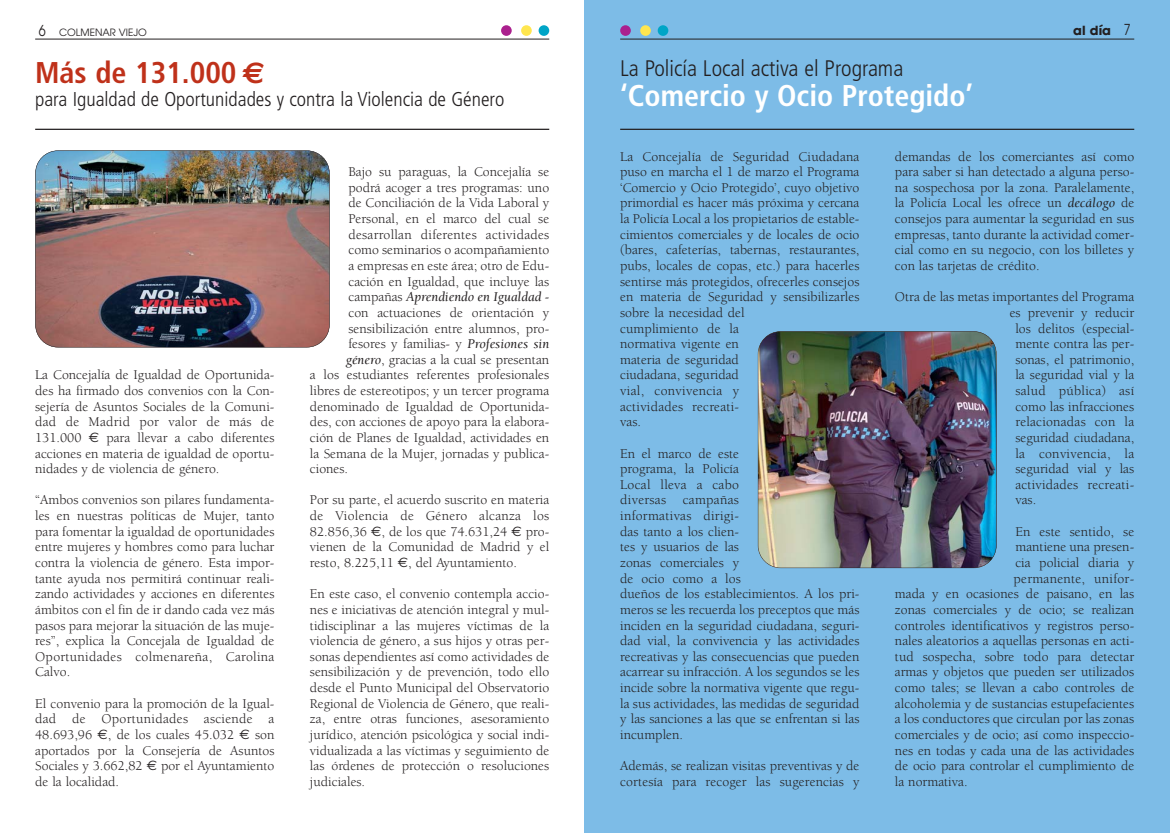
<style>
.page{position:relative;width:1170px;height:833px;background:#fff}
.page>*{position:absolute;margin:0;border:0;box-sizing:border-box;transform-origin:0 0}
.t1{font:700 condensed 30px "Frutiger";color:#fff}
.t2{font:700 condensed 30px "Frutiger";color:#bf311a}
.t3{font:300 condensed 22.5px "Frutiger";color:#231f20}
.t4{font:300 condensed 20px "Frutiger";color:#231f20}
.t5{font:13.75px/15.6px "Berkeley";color:#231f20;text-align:justify}
.t6{font:13.75px "Berkeley";letter-spacing:.02em;color:#231f20}
.t7{font:italic 13.75px "Berkeley";color:#231f20}
.t8{font:700 12.5px "Avant Garde";color:#231f20}
.t9{font:10px "Avant Garde";color:#231f20}
.s1{font-size:15px}
.s2{font-weight:400;font-size:15px}
.s3{font-family:"Euro Sans";font-stretch:normal}
.s4{font-family:"Euro Sans"}
.s5{font-style:normal}
.s6{font-style:italic}
</style>
<div class="page">
<div style="left:584px;top:0;width:585px;height:833px;background:#7dbce7"></div>
<hr style="left:35px;top:39px;width:514px;height:1px;background:#231f20">
<div style="left:501px;top:25px;width:10px;height:11px;background:#ab208e;border-radius:50%"></div>
<div style="left:521px;top:25px;width:10px;height:11px;background:#ffe64f;border-radius:50%"></div>
<div style="left:538px;top:25px;width:11px;height:11px;background:#00a5c7;border-radius:50%"></div>
<div style="left:620px;top:25px;width:10px;height:11px;background:#ab208e;border-radius:50%"></div>
<div style="left:640px;top:25px;width:10px;height:11px;background:#ffe64f;border-radius:50%"></div>
<div style="left:657px;top:25px;width:11px;height:11px;background:#00a5c7;border-radius:50%"></div>
<hr style="left:620px;top:39px;width:514px;height:1px;background:#231f20">
<img style="left:758px;top:331px;width:238px;height:237px;border-radius:23px">
<div style="left:757px;top:331px;width:239px;height:237px;border:1px solid #231f20;border-radius:23px"></div>
<hr style="left:620px;top:129px;width:514px;height:1px;background:#231f20">
<hr style="left:35px;top:129px;width:514px;height:1px;background:#231f20">
<img style="left:36px;top:151px;width:293px;height:196px;border-radius:23px">
<div style="left:35px;top:150px;width:295px;height:197px;border:1px solid #231f20;border-radius:23px"></div>
<p class="t9" style="left:39px;top:29px;width:110px"><span class="s1">6</span> COLMENAR VIEJO</p>
<p class="t8" style="left:1073px;top:26px;width:59px">al día <span class="s2">7</span></p>
<h1 class="t2" style="left:35px;top:61px;width:231px">Más de 131.000 <span class="s3">€</span></h1>
<h3 class="t4" style="left:35px;top:91px;width:471px">para Igualdad de Oportunidades y contra la Violencia de Género</h3>
<p class="t5" style="left:35px;top:368px;width:241px">La Concejalía de Igualdad de Oportunida&shy;des ha firmado dos convenios con la Con&shy;sejería de Asuntos Sociales de la Comuni&shy;dad de Madrid por valor de más de 131.000 <span class="s4">€</span> para llevar a cabo diferentes acciones en materia de igualdad de oportu&shy;nidades y de violencia de género.</p>
<p class="t5" style="left:35px;top:493px;width:241px">“Ambos convenios son pilares fundamenta&shy;les en nuestras políticas de Mujer, tanto para fomentar la igualdad de oportunidades entre mujeres y hombres como para luchar contra la violencia de género. Esta impor&shy;tante ayuda nos permitirá continuar reali&shy;zando actividades y acciones en diferentes ámbitos con el fin de ir dando cada vez más pasos para mejorar la situación de las muje&shy;res”, explica la Concejala de Igualdad de Oportunidades colmenareña, Carolina Calvo.</p>
<p class="t5" style="left:35px;top:697px;width:241px">El convenio para la promoción de la Igual&shy;dad de Oportunidades asciende a 48.693,96 <span class="s4">€</span>, de los cuales 45.032 <span class="s4">€</span> son aportados por la Consejería de Asuntos Sociales y 3.662,82 <span class="s4">€</span> por el Ayuntamiento de la localidad.</p>
<p class="t5" style="left:348px;top:165px;width:202px">Bajo su paraguas, la Concejalía se</p>
<p class="t5" style="left:348px;top:181px;width:202px">podrá acoger a tres programas: uno</p>
<p class="t5" style="left:348px;top:197px;width:202px">de Conciliación de la Vida Laboral y</p>
<p class="t5" style="left:348px;top:212px;width:202px">Personal, en el marco del cual se</p>
<p class="t6" style="left:348px;top:229px;width:202px">desarrollan diferentes actividades</p>
<p class="t5" style="left:348px;top:243px;width:202px">como seminarios o acompañamiento</p>
<p class="t5" style="left:348px;top:259px;width:202px">a empresas en este área; otro de Edu-</p>
<p class="t5" style="left:348px;top:275px;width:202px">cación en Igualdad, que incluye las</p>
<p class="t7" style="left:348px;top:291px;width:202px"><span class="s5">campañas</span> Aprendiendo en Igualdad -</p>
<p class="t5" style="left:348px;top:306px;width:202px">con actuaciones de orientación y</p>
<p class="t5" style="left:348px;top:322px;width:202px">sensibilización entre alumnos, pro-</p>
<p class="t5" style="left:348px;top:337px;width:202px">fesores y familias- y <span class="s6">Profesiones sin</span></p>
<p class="t5" style="left:345px;top:353px;width:205px"><span class="s6">género</span>, gracias a la cual se presentan</p>
<p class="t5" style="left:310px;top:368px;width:241px">a los estudiantes referentes profesionales</p>
<p class="t5" style="left:310px;top:384px;width:241px">libres de estereotipos; y un tercer programa</p>
<p class="t5" style="left:310px;top:400px;width:241px">denominado de Igualdad de Oportunida-</p>
<p class="t5" style="left:310px;top:415px;width:241px">des, con acciones de apoyo para la elabora-</p>
<p class="t5" style="left:310px;top:431px;width:241px">ción de Planes de Igualdad, actividades en</p>
<p class="t5" style="left:310px;top:447px;width:241px">la Semana de la Mujer, jornadas y publica-</p>
<p class="t5" style="left:310px;top:462px;width:40px">ciones.</p>
<p class="t5" style="left:310px;top:493px;width:241px">Por su parte, el acuerdo suscrito en materia de Violencia de Género alcanza los 82.856,36 <span class="s4">€</span>, de los que 74.631,24 <span class="s4">€</span> pro&shy;vienen de la Comunidad de Madrid y el resto, 8.225,11 <span class="s4">€</span>, del Ayuntamiento.</p>
<p class="t5" style="left:310px;top:587px;width:241px">En este caso, el convenio contempla accio&shy;nes e iniciativas de atención integral y mul&shy;tidisciplinar a las mujeres víctimas de la violencia de género, a sus hijos y otras per&shy;sonas dependientes así como actividades de sensibilización y de prevención, todo ello desde el Punto Municipal del Observatorio Regional de Violencia de Género, que reali&shy;za, entre otras funciones, asesoramiento jurídico, atención psicológica y social indi&shy;vidualizada a las víctimas y seguimiento de las órdenes de protección o resoluciones judiciales.</p>
<h2 class="t3" style="left:620px;top:59px;width:285px">La Policía Local activa el Programa</h2>
<h1 class="t1" style="left:620px;top:84px;width:354px">‘Comercio y Ocio Protegido’</h1>
<p class="t5" style="left:620px;top:150px;width:241px;text-align:left">La Concejalía de Seguridad Ciudadana puso en marcha el 1 de marzo el Programa ‘Comercio y Ocio Protegido’, cuyo objetivo primordial es hacer más próxima y cercana la Policía Local a los propietarios de estable&shy;cimientos comerciales y de locales de ocio (bares, cafeterías, tabernas, restaurantes, pubs, locales de copas, etc.) para hacerles sentirse más protegidos, ofrecerles consejos en materia de Seguridad y sensibilizarles sobre la necesidad del<br>cumplimiento de la<br>normativa vigente en<br>materia de seguridad<br>ciudadana, seguridad<br>vial, convivencia y<br>actividades recreati-<br>vas.</p>
<p class="t5" style="left:620px;top:447px;width:241px;text-align:left">En el marco de este<br>programa, la Policía<br>Local lleva a cabo<br>diversas campañas<br>informativas dirigi-<br>das tanto a los clien-<br>tes y usuarios de las<br>zonas comerciales y<br>de ocio como a los<br>dueños de los establecimientos. A los pri&shy;meros se les recuerda los preceptos que más inciden en la seguridad ciudadana, seguri&shy;dad vial, la convivencia y las actividades recreativas y las consecuencias que pueden acarrear su infracción. A los segundos se les incide sobre la normativa vigente que regu&shy;la sus actividades, las medidas de seguridad y las sanciones a las que se enfrentan si las incumplen.</p>
<p class="t5" style="left:620px;top:759px;width:241px">Además, se realizan visitas preventivas y de cortesía para recoger las sugerencias y</p>
<p class="t5" style="left:894px;top:150px;width:241px">demandas de los comerciantes así como para saber si han detectado a alguna perso&shy;na sospechosa por la zona. Paralelamente, la Policía Local les ofrece un <span class="s6">decálogo</span> de consejos para aumentar la seguridad en sus empresas, tanto durante la actividad comer&shy;cial como en su negocio, con los billetes y con las tarjetas de crédito.</p>
<p class="t5" style="left:894px;top:290px;width:241px">Otra de las metas importantes del Programa</p>
<p class="t5" style="left:1009px;top:306px;width:126px">es prevenir y reducir</p>
<p class="t5" style="left:1015px;top:322px;width:120px">los delitos (especial-</p>
<p class="t5" style="left:1015px;top:337px;width:120px">mente contra las per-</p>
<p class="t5" style="left:1015px;top:353px;width:120px">sonas, el patrimonio,</p>
<p class="t5" style="left:1015px;top:368px;width:120px">la seguridad vial y la</p>
<p class="t6" style="left:1015px;top:385px;width:120px">salud pública) así</p>
<p class="t5" style="left:1015px;top:400px;width:120px">como las infracciones</p>
<p class="t5" style="left:1015px;top:415px;width:120px">relacionadas con la</p>
<p class="t5" style="left:1015px;top:431px;width:120px">seguridad ciudadana,</p>
<p class="t6" style="left:1015px;top:448px;width:120px">la convivencia, la</p>
<p class="t5" style="left:1015px;top:462px;width:120px">seguridad vial y las</p>
<p class="t5" style="left:1015px;top:478px;width:120px">actividades recreati-</p>
<p class="t5" style="left:1015px;top:493px;width:22px">vas.</p>
<p class="t5" style="left:1015px;top:525px;width:120px">En este sentido, se</p>
<p class="t5" style="left:1015px;top:540px;width:120px">mantiene una presen-</p>
<p class="t5" style="left:1015px;top:556px;width:120px">cia policial diaria y</p>
<p class="t6" style="left:1013px;top:573px;width:122px">permanente, unifor-</p>
<p class="t5" style="left:894px;top:587px;width:241px">mada y en ocasiones de paisano, en las</p>
<p class="t5" style="left:894px;top:603px;width:241px">zonas comerciales y de ocio; se realizan</p>
<p class="t5" style="left:894px;top:618px;width:241px">controles identificativos y registros perso-</p>
<p class="t5" style="left:894px;top:634px;width:241px">nales aleatorios a aquellas personas en acti-</p>
<p class="t5" style="left:894px;top:650px;width:241px">tud sospecha, sobre todo para detectar</p>
<p class="t5" style="left:894px;top:665px;width:241px">armas y objetos que pueden ser utilizados</p>
<p class="t5" style="left:894px;top:681px;width:241px">como tales; se llevan a cabo controles de</p>
<p class="t5" style="left:894px;top:697px;width:241px">alcoholemia y de sustancias estupefacientes</p>
<p class="t5" style="left:894px;top:712px;width:241px">a los conductores que circulan por las zonas</p>
<p class="t5" style="left:894px;top:728px;width:241px">comerciales y de ocio; así como inspeccio-</p>
<p class="t5" style="left:894px;top:743px;width:241px">nes en todas y cada una de las actividades</p>
<p class="t5" style="left:894px;top:759px;width:241px">de ocio para controlar el cumplimiento de</p>
<p class="t5" style="left:894px;top:775px;width:74px">la normativa.</p>
</div>
